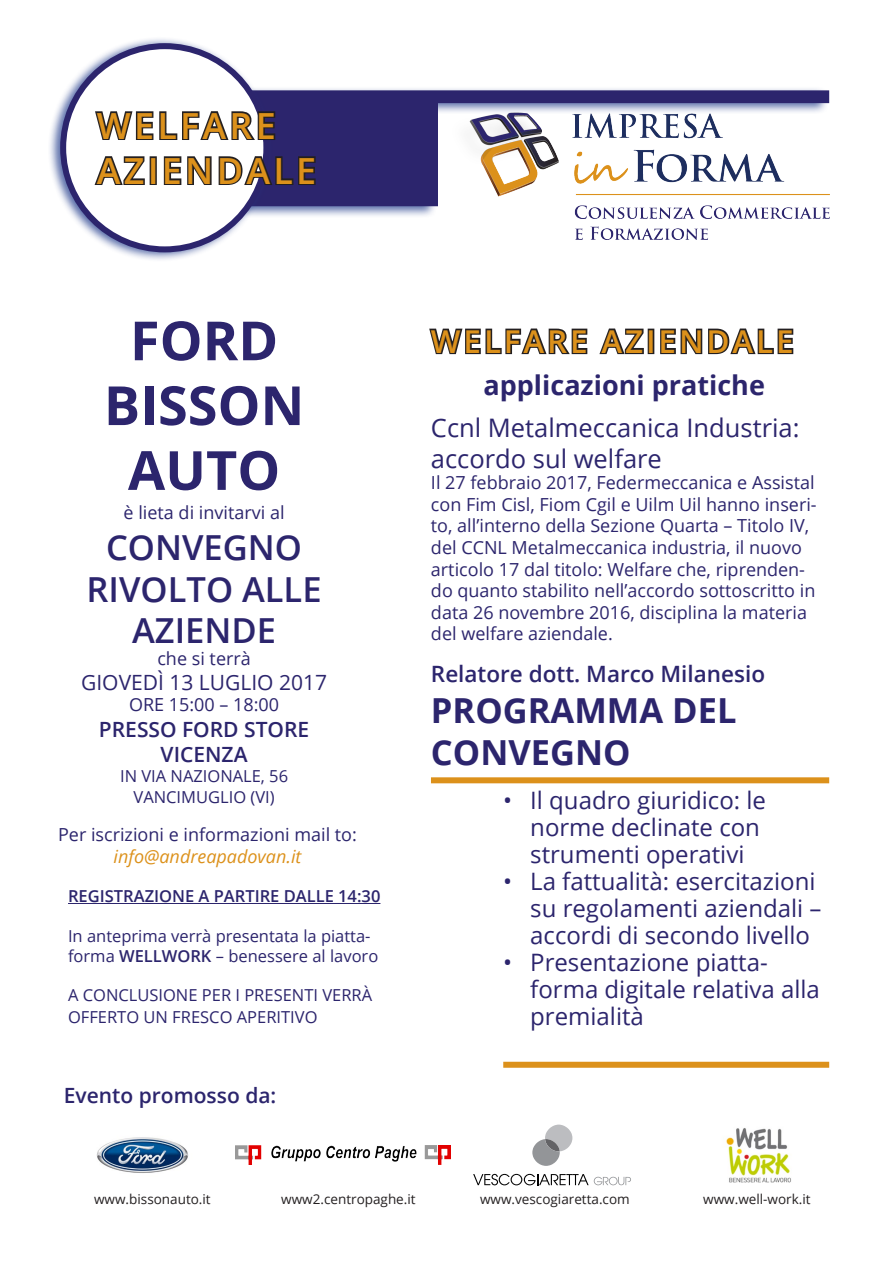
<style>
.page{position:relative;width:893px;height:1263px;background:#fff}
.page>*{position:absolute;margin:0;border:0;box-sizing:border-box;transform-origin:0 0}
.t1{font:700 54px "Open Sans";color:#2c256d}
.t2{font:600 36px "Open Sans";letter-spacing:.09em;color:#dc911b}
.t3{font:600 34.5px/41.4px "Open Sans";color:#2c256d;text-align:center}
.t4{font:700 34.5px/41.4px "Open Sans";color:#2c256d}
.t5{font:600 31.5px "Open Sans";letter-spacing:.09em;color:#dc911b}
.t6{font:700 27px "Open Sans";color:#2c256d}
.t7{font:25.5px/30.6px "Open Sans";color:#2c256d}
.t8{font:24px/27px "Open Sans";color:#2c256d}
.t9{font:600 22.5px "Open Sans";color:#2c256d}
.t10{font:600 21px "Open Sans";color:#2c256d}
.t11{font:21px "Open Sans";color:#2c256d}
.t12{font:18px/21.6px "Open Sans";color:#2c256d}
.t13{font:italic 18px "Open Sans";color:#dc911b}
.t14{font:16.5px/19.8px "Open Sans";color:#2c256d}
.t15{font:600 16.5px "Open Sans";color:#2c256d}
.t16{font:13.5px "Open Sans";color:#231f20}
.s1{font-weight:600}
</style>
<div class="page">
<img style="left:575px;top:226px;width:133px;height:13px">
<div style="left:232px;top:86px;width:597px;height:133px;background:#253f8e;opacity:.75"></div>
<svg style="left:273px;top:90px;width:556px;height:116px"></svg>
<div style="left:48px;top:36px;width:225px;height:226px;background:#253f8e;opacity:.75"></div>
<div style="left:63px;top:46px;width:203px;height:203px;background:#fff;border-radius:50%"></div>
<div style="left:60px;top:43px;width:209px;height:209px;border:6px solid #2c256d;border-radius:50%"></div>
<svg style="left:92px;top:79px;width:225px;height:108px"></svg>
<svg style="left:429px;top:328px;width:159px;height:27px"></svg>
<svg style="left:599px;top:328px;width:45px;height:27px"></svg>
<div style="left:648px;top:329px;width:6px;height:25px;border:3px solid #231f20"></div>
<svg style="left:660px;top:328px;width:134px;height:27px"></svg>
<div style="left:431px;top:777px;width:398px;height:6px;background:#dc911b"></div>
<div style="left:503px;top:1062px;width:326px;height:6px;background:#dc911b"></div>
<hr style="left:68px;top:903px;width:312px;height:1px;background:#2c256d">
<img style="left:96px;top:1137px;width:93px;height:36px">
<img style="left:236px;top:1146px;width:215px;height:18px">
<svg style="left:532px;top:1124px;width:40px;height:42px"></svg>
<svg style="left:473px;top:1174px;width:158px;height:11px"></svg>
<img style="left:726px;top:1128px;width:65px;height:55px">
<p class="t2" style="left:97px;top:101px;width:181px">WELFARE</p>
<p class="t2" style="left:97px;top:146px;width:221px">AZIENDALE</p>
<p class="t1" style="left:130px;top:302px;width:150px">FORD</p>
<p class="t1" style="left:104px;top:367px;width:202px">BISSON</p>
<p class="t1" style="left:128px;top:432px;width:154px">AUTO</p>
<p class="t12" style="left:124px;top:501px;width:162px">è lieta di invitarvi al</p>
<p class="t3" style="left:106px;top:526px;width:197px">CONVEGNO</p>
<p class="t3" style="left:87px;top:568px;width:236px">RIVOLTO ALLE<br>AZIENDE</p>
<p class="t12" style="left:157px;top:647px;width:95px">che si terrà</p>
<p class="t11" style="left:81px;top:668px;width:247px">GIOVEDÌ 13 LUGLIO 2017</p>
<p class="t12" style="left:129px;top:694px;width:152px">ORE 15:00 – 18:00</p>
<p class="t10" style="left:99px;top:714px;width:212px">PRESSO FORD STORE</p>
<p class="t10" style="left:161px;top:740px;width:88px">VICENZA</p>
<p class="t14" style="left:120px;top:765px;width:170px">IN VIA NAZIONALE, 56</p>
<p class="t14" style="left:134px;top:787px;width:143px">VANCIMUGLIO (VI)</p>
<p class="t12" style="left:58px;top:824px;width:300px">Per iscrizioni e informazioni mail to:</p>
<p class="t13" style="left:114px;top:844px;width:189px">info@andreapadovan.it</p>
<p class="t15" style="left:68px;top:885px;width:314px">REGISTRAZIONE A PARTIRE DALLE 14:30</p>
<p class="t14" style="left:68px;top:925px;width:312px">In anteprima verrà presentata la piatta&shy;forma <span class="s1">WELLWORK</span> – benessere al lavoro</p>
<p class="t14" style="left:68px;top:984px;width:306px;line-height:21.6px">A CONCLUSIONE PER I PRESENTI VERRÀ<br>OFFERTO UN FRESCO APERITIVO</p>
<p class="t10" style="left:64px;top:1081px;width:214px">Evento promosso da:</p>
<p class="t5" style="left:431px;top:320px;width:364px">WELFARE AZIENDALE</p>
<p class="t6" style="left:483px;top:366px;width:283px">applicazioni pratiche</p>
<p class="t7" style="left:431px;top:412px;width:370px">Ccnl Metalmeccanica Industria: accordo sul welfare</p>
<p class="t12" style="left:431px;top:471px;width:387px">Il 27 febbraio 2017, Federmeccanica e Assistal con Fim Cisl, Fiom Cgil e Uilm Uil hanno inseri&shy;to, all’interno della Sezione Quarta – Titolo IV, del CCNL Metalmeccanica industria, il nuovo articolo 17 dal titolo: Welfare che, riprenden&shy;do quanto stabilito nell’accordo sottoscritto in data 26 novembre 2016, disciplina la materia del welfare aziendale.</p>
<p class="t9" style="left:431px;top:658px;width:336px">Relatore dott. Marco Milanesio</p>
<p class="t4" style="left:431px;top:689px;width:307px">PROGRAMMA DEL<br>CONVEGNO</p>
<p class="t8" style="left:530px;top:786px;width:237px;text-indent:-27px">• Il quadro giuridico: le norme declinate con strumenti operativi</p>
<p class="t8" style="left:530px;top:867px;width:293px;text-indent:-27px">• La fattualità: esercitazioni su regolamenti aziendali – accordi di secondo livello</p>
<p class="t8" style="left:530px;top:948px;width:291px;text-indent:-27px">• Presentazione piatta&shy;forma digitale relativa alla premialità</p>
<p class="t16" style="left:94px;top:1189px;width:118px">www.bissonauto.it</p>
<p class="t16" style="left:281px;top:1189px;width:136px">www2.centropaghe.it</p>
<p class="t16" style="left:480px;top:1189px;width:151px">www.vescogiaretta.com</p>
<p class="t16" style="left:703px;top:1189px;width:109px">www.well-work.it</p>
</div>
